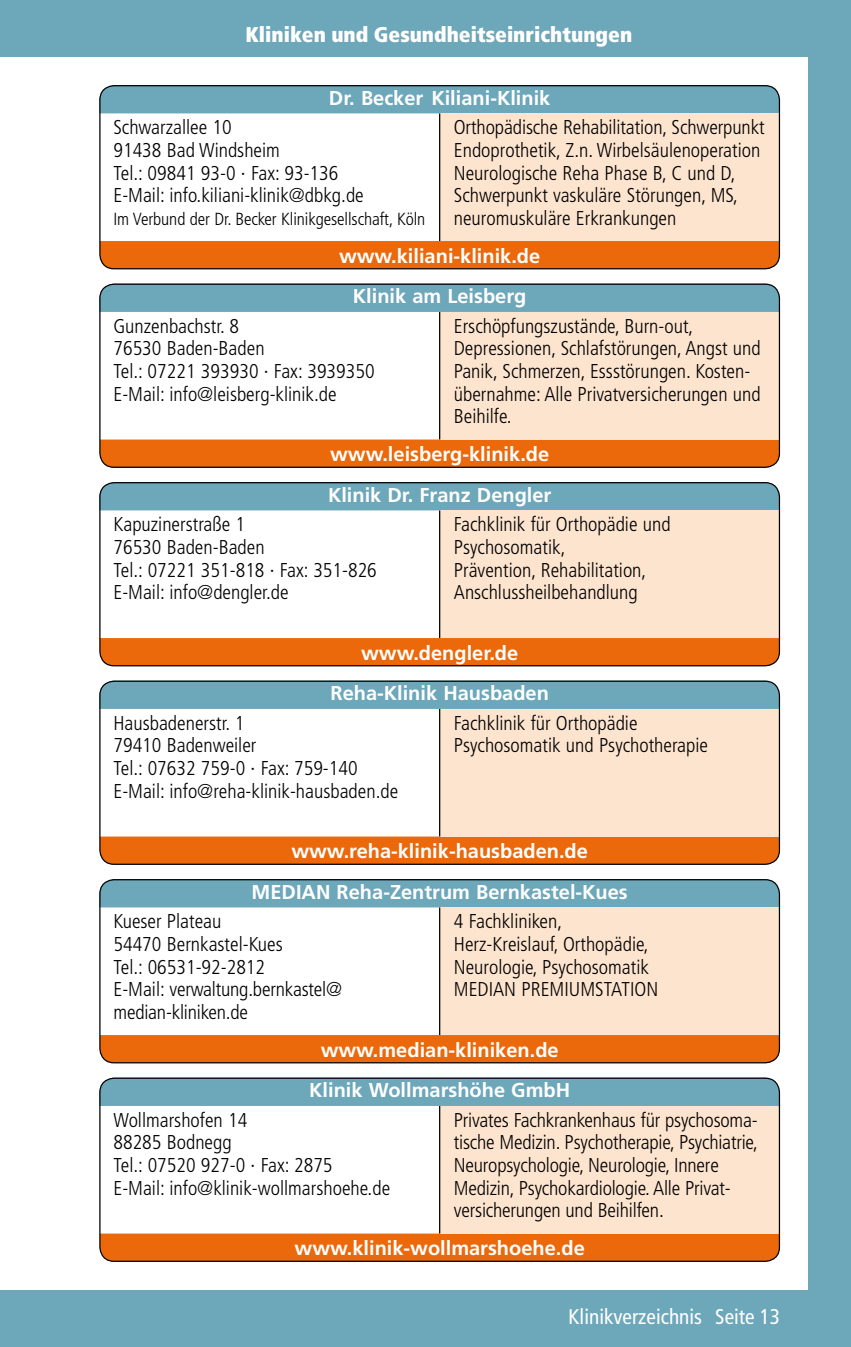
<style>
.page{position:relative;width:851px;height:1347px;background:#fff}
.page>*{position:absolute;margin:0;border:0;box-sizing:border-box;transform-origin:0 0}
.t1{font:900 condensed 21.25px "Frutiger";color:#fff}
.t2{font:condensed 21.25px "Frutiger";color:#fff}
.t3{font:300 condensed 20px/22.5px "Frutiger";color:#000}
.t4{font:700 20px "Frutiger";color:#fff}
.t5{font:300 condensed 17.5px "Frutiger";letter-spacing:-.005em;color:#000}
</style>
<div class="page">
<div style="left:0;top:0;width:850px;height:57px;background:#6da7ba"></div>
<div style="left:0;top:1290px;width:850px;height:56px;background:#6da7ba"></div>
<div style="left:808px;top:0;width:42px;height:1346px;background:#6da7ba"></div>
<div style="left:100px;top:241px;width:679px;height:28px;background:#eb690b"></div>
<div style="left:100px;top:85px;width:680px;height:28px;background:#6da7ba"></div>
<div style="left:439px;top:113px;width:341px;height:128px;background:#fde4cf"></div>
<hr style="left:439px;top:113px;width:1px;height:128px;background:#000">
<div style="left:99px;top:85px;width:681px;height:184px;border:1px solid #000;border-radius:14px"></div>
<div style="left:101px;top:439px;width:678px;height:28px;background:#eb690b"></div>
<div style="left:101px;top:285px;width:677px;height:27px;background:#6da7ba"></div>
<div style="left:439px;top:312px;width:341px;height:127px;background:#fde4cf"></div>
<hr style="left:439px;top:312px;width:1px;height:127px;background:#000">
<div style="left:99px;top:283px;width:681px;height:185px;border:1px solid #000;border-radius:14px"></div>
<div style="left:100px;top:638px;width:679px;height:28px;background:#eb690b"></div>
<div style="left:100px;top:482px;width:680px;height:28px;background:#6da7ba"></div>
<div style="left:439px;top:510px;width:341px;height:128px;background:#fde4cf"></div>
<hr style="left:439px;top:510px;width:1px;height:128px;background:#000">
<div style="left:99px;top:482px;width:681px;height:184px;border:1px solid #000;border-radius:14px"></div>
<div style="left:101px;top:836px;width:678px;height:28px;background:#eb690b"></div>
<div style="left:101px;top:682px;width:677px;height:27px;background:#6da7ba"></div>
<div style="left:439px;top:709px;width:341px;height:127px;background:#fde4cf"></div>
<hr style="left:439px;top:709px;width:1px;height:127px;background:#000">
<div style="left:99px;top:680px;width:681px;height:185px;border:1px solid #000;border-radius:14px"></div>
<div style="left:100px;top:1035px;width:679px;height:27px;background:#eb690b"></div>
<div style="left:100px;top:879px;width:680px;height:28px;background:#6da7ba"></div>
<div style="left:439px;top:907px;width:341px;height:128px;background:#fde4cf"></div>
<hr style="left:439px;top:907px;width:1px;height:128px;background:#000">
<div style="left:99px;top:879px;width:681px;height:184px;border:1px solid #000;border-radius:14px"></div>
<div style="left:100px;top:1233px;width:679px;height:28px;background:#eb690b"></div>
<div style="left:101px;top:1079px;width:677px;height:27px;background:#6da7ba"></div>
<div style="left:439px;top:1106px;width:341px;height:127px;background:#fde4cf"></div>
<hr style="left:439px;top:1106px;width:1px;height:127px;background:#000">
<div style="left:99px;top:1077px;width:681px;height:184px;border:1px solid #000;border-radius:14px"></div>
<p class="t1" style="left:245px;top:21px;width:388px">Kliniken und Gesundheitseinrichtungen</p>
<p class="t4" style="left:329px;top:86px;width:223px">Dr. Becker Kiliani-Klinik</p>
<p class="t3" style="left:113px;top:117px;width:252px">Schwarzallee 10<br>91438 Bad Windsheim<br>Tel.: 09841 93-0 · Fax: 93-136<br>E-Mail: info.kiliani-klinik@dbkg.de</p>
<p class="t5" style="left:113px;top:208px;width:313px">Im Verbund der Dr. Becker Klinikgesellschaft, Köln</p>
<p class="t3" style="left:454px;top:117px;width:312px">Orthopädische Rehabilitation, Schwerpunkt Endoprothetik, Z.n. Wirbelsäulenoperation Neurologische Reha Phase B, C und D, Schwerpunkt vaskuläre Störungen, MS, neuromuskuläre Erkrankungen</p>
<p class="t4" style="left:339px;top:244px;width:203px">www.kiliani-klinik.de</p>
<p class="t4" style="left:353px;top:284px;width:175px">Klinik am Leisberg</p>
<p class="t3" style="left:113px;top:315px;width:262px">Gunzenbachstr. 8<br>76530 Baden-Baden<br>Tel.: 07221 393930 · Fax: 3939350<br>E-Mail: info@leisberg-klinik.de</p>
<p class="t3" style="left:454px;top:315px;width:308px">Erschöpfungszustände, Burn-out, Depressionen, Schlafstörungen, Angst und Panik, Schmerzen, Essstörungen. Kosten&shy;übernahme: Alle Privatversicherungen und Beihilfe.</p>
<p class="t4" style="left:330px;top:443px;width:220px">www.leisberg-klinik.de</p>
<p class="t4" style="left:328px;top:483px;width:225px">Klinik Dr. Franz Dengler</p>
<p class="t3" style="left:113px;top:513px;width:265px">Kapuzinerstraße 1<br>76530 Baden-Baden<br>Tel.: 07221 351-818 · Fax: 351-826<br>E-Mail: info@dengler.de</p>
<p class="t3" style="left:454px;top:513px;width:218px">Fachklinik für Orthopädie und<br>Psychosomatik,<br>Prävention, Rehabilitation,<br>Anschlussheilbehandlung</p>
<p class="t4" style="left:361px;top:641px;width:159px">www.dengler.de</p>
<p class="t4" style="left:330px;top:681px;width:220px">Reha-Klinik Hausbaden</p>
<p class="t3" style="left:113px;top:712px;width:286px">Hausbadenerstr. 1<br>79410 Badenweiler<br>Tel.: 07632 759-0 · Fax: 759-140<br>E-Mail: info@reha-klinik-hausbaden.de</p>
<p class="t3" style="left:454px;top:712px;width:255px">Fachklinik für Orthopädie<br>Psychosomatik und Psychotherapie</p>
<p class="t4" style="left:291px;top:839px;width:298px">www.reha-klinik-hausbaden.de</p>
<p class="t4" style="left:251px;top:880px;width:377px">M EDIAN Reha-Zentrum Bernkastel-Kues</p>
<p class="t3" style="left:113px;top:910px;width:230px">Kueser Plateau<br>54470 Bernkastel-Kues<br>Tel.: 06531-92-2812<br>E-Mail: verwaltung.bernkastel@ median-kliniken.de</p>
<p class="t3" style="left:454px;top:910px;width:197px">4 Fachkliniken,<br>Herz-Kreislauf, Orthopädie,<br>Neurologie, Psychosomatik<br>MEDIAN Premium</p>
<p class="t3" style="left:595px;top:978px;width:19px">Station</p>
<p class="t4" style="left:320px;top:1038px;width:239px">www.median-kliniken.de</p>
<p class="t4" style="left:309px;top:1078px;width:262px">Klinik Wollmarshöhe GmbH</p>
<p class="t3" style="left:113px;top:1109px;width:278px">Wollmarshofen 14<br>88285 Bodnegg<br>Tel.: 07520 927-0 · Fax: 2875<br>E-Mail: info@klinik-wollmarshoehe.de</p>
<p class="t3" style="left:454px;top:1109px;width:305px">Privates Fachkrankenhaus für psychosoma&shy;tische Medizin. Psychotherapie, Psychiatrie, Neuropsychologie, Neurologie, Innere Medizin, Psychokardiologie. Alle Privat&shy;versicherungen und Beihilfen.</p>
<p class="t4" style="left:294px;top:1236px;width:292px">www.klinik-wollmarshoehe.de</p>
<p class="t2" style="left:568px;top:1304px;width:213px">Klinikverzeichnis Seite 13</p>
</div>
